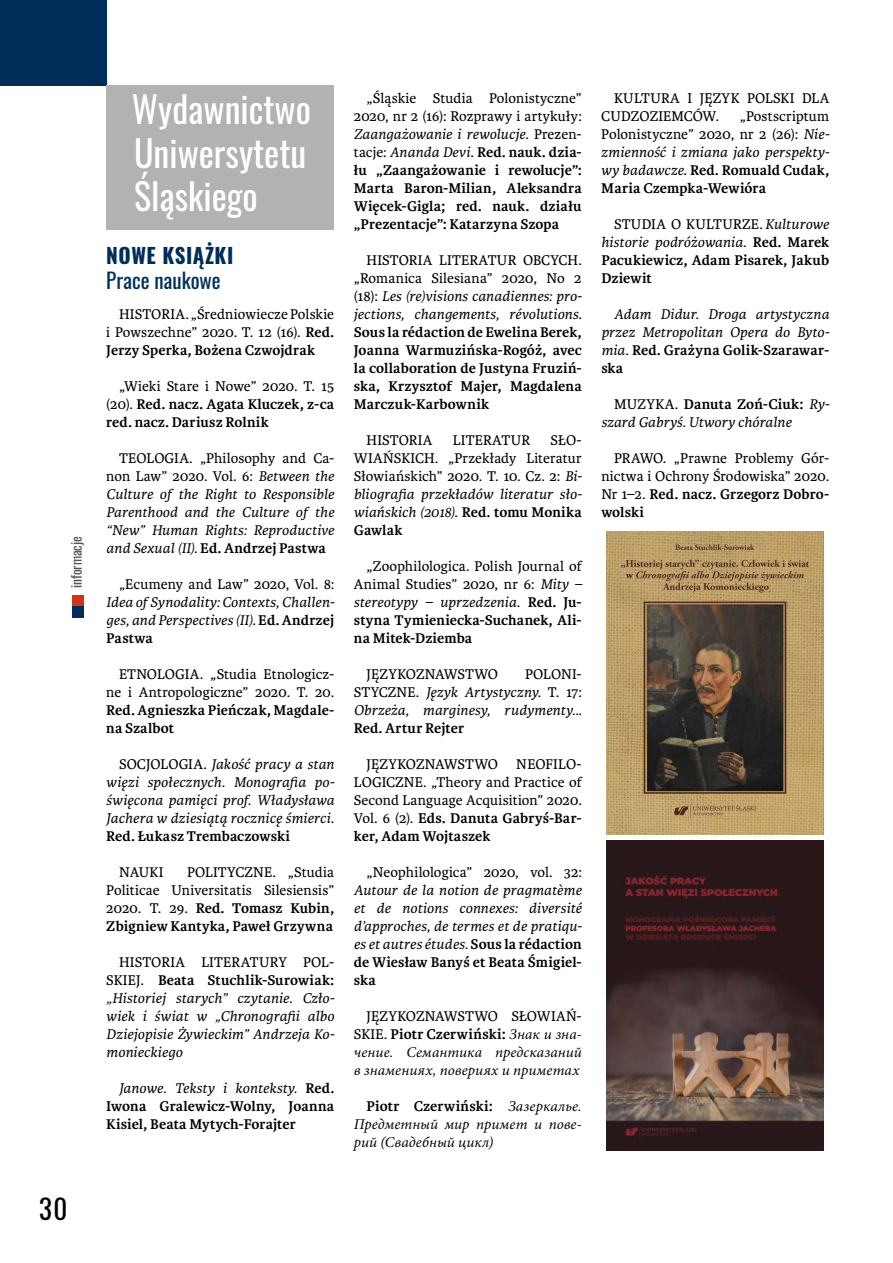
<style>
.page{position:relative;width:893px;height:1263px;background:#fff}
.page>*{position:absolute;margin:0;border:0;box-sizing:border-box;transform-origin:0 0}
.t1{font:36px/43.2px "Oswald";color:#fff}
.t2{font:27px "Oswald";color:#000}
.t3{font:21px "Oswald";color:#002e5a}
.t4{font:700 21px "Oswald";letter-spacing:.025em;color:#002e5a}
.t5{font:italic 15px/18px "Karmina";letter-spacing:.005em;color:#000;text-align:justify}
.t6{font:15px/18px "Karmina";letter-spacing:.005em;color:#000;text-align:justify}
.t7{font:700 15px/18px "Karmina";letter-spacing:.01em;color:#000;text-align:justify}
.t8{font:italic 15px/18px "Minion Pro";letter-spacing:.005em;color:#000}
.t9{font:13.5px "Oswald";color:#575756}
.s1{font-weight:700}
.s2{font-weight:400}
.s3{font-style:normal}
.s4{font-weight:700;font-style:normal}
.s5{font-weight:400;font-style:italic}
.s6{font-style:italic}
.s7{font-family:"Minion Pro";font-style:italic}
.s8{font-family:"Minion Pro";font-weight:400;font-style:italic}
</style>
<div class="page">
<div style="left:0;top:0;width:106px;height:85px;background:#002e5a"></div>
<div style="left:106px;top:85px;width:228px;height:144px;background:#b3b2b2"></div>
<div style="left:72px;top:595px;width:12px;height:11px;background:#cf3619"></div>
<div style="left:72px;top:606px;width:12px;height:12px;background:#002e5a"></div>
<img style="left:607px;top:531px;width:217px;height:304px">
<img style="left:607px;top:841px;width:217px;height:309px">
<p class="t9" style="left:67px;top:588px;width:54px;rotate:-90deg">informacje</p>
<h2 class="t2" style="left:39px;top:1190px;width:30px">30</h2>
<h1 class="t1" style="left:132px;top:88px;width:181px">Wydawnictwo<br>Uniwersytetu<br>Śląskiego</h1>
<h3 class="t4" style="left:106px;top:241px;width:129px">NOWE KSIĄŻKI</h3>
<h3 class="t3" style="left:106px;top:266px;width:116px">Prace naukowe</h3>
<p class="t6" style="left:106px;top:305px;width:229px;text-indent:13px">HISTORIA. „Średniowiecze Polskie i Powszechne” 2020. T. 12 (16). <span class="s1">Red.<br>Jerzy Sperka, Bożena Czwojdrak</span></p>
<p class="t7" style="left:106px;top:377px;width:229px;text-indent:13px"><span class="s2">„Wieki Stare i Nowe” 2020. T. 15 (20).</span> Red. nacz. Agata Kluczek, z-ca red. nacz. Dariusz Rolnik</p>
<p class="t5" style="left:106px;top:449px;width:229px;text-indent:13px"><span class="s3">TEOLOGIA. „Philosophy and Ca&shy;non Law” 2020. Vol. 6:</span> Between the Culture of the Right to Responsible Parenthood and the Culture of the “New” Human Rights: Reproductive and Sexual (II)<span class="s3">.</span> <span class="s4">Ed. Andrzej Pastwa</span></p>
<p class="t6" style="left:119px;top:575px;width:217px">„Ecumeny and Law” 2020, Vol. 8:</p>
<p class="t5" style="left:106px;top:593px;width:230px">Idea of Synodality: Contexts, Challen&shy;ges, and Perspectives (II)<span class="s3">.</span> <span class="s4">Ed. Andrzej Pastwa</span></p>
<p class="t6" style="left:106px;top:665px;width:229px;text-align:right">ETNOLOGIA. „Studia Etnologicz&shy;ne i Antropologiczne” 2020. T. 20.</p>
<p class="t7" style="left:106px;top:701px;width:229px">Red. Agnieszka Pieńczak, Magdale&shy;na Szalbot</p>
<p class="t5" style="left:106px;top:755px;width:230px;text-indent:13px"><span class="s3">SOCJOLOGIA.</span> Jakość pracy a stan więzi społecznych. Monografia po&shy;święcona pamięci prof. Władysława Jachera w dziesiątą rocznicę śmierci<span class="s3">.<br></span><span class="s4">Red. Łukasz Trembaczowski</span></p>
<p class="t6" style="left:119px;top:863px;width:46px">NAUKI</p>
<p class="t6" style="left:106px;top:863px;width:229px;text-indent:81px">POLITYCZNE. „Studia Politicae Universitatis Silesiensis” 2020. T. 29. <span class="s1">Red. Tomasz Kubin, Zbigniew Kantyka, Paweł Grzywna</span></p>
<p class="t5" style="left:106px;top:953px;width:230px;text-indent:13px"><span class="s3">HISTORIA LITERATURY POL-SKIEJ.</span> <span class="s4">Beata Stuchlik-Surowiak: </span>„Historiej starych” czytanie. Czło&shy;wiek i świat w „Chronografii albo Dziejopisie Żywieckim” Andrzeja Ko&shy;monieckiego</p>
<p class="t7" style="left:106px;top:1079px;width:229px;text-indent:13px"><span class="s5">Janowe. Teksty i konteksty.</span> Red.<br>Iwona Gralewicz-Wolny, Joanna Kisiel, Beata Mytych-Forajter</p>
<p class="t7" style="left:354px;top:89px;width:229px;text-indent:13px"><span class="s2">„Śląskie Studia Polonistyczne” 2020, nr 2 (16): Rozprawy i artykuły:<br></span><span class="s5">Zaangażowanie i rewolucje</span><span class="s2">. Prezen&shy;tacje:</span> <span class="s5">Ananda Devi</span><span class="s2">.</span> Red. nauk. dzia&shy;łu „Zaangażowanie i rewolucje”:<br>Marta Baron-Milian, Aleksandra Więcek-Gigla; red. nauk. działu „Prezentacje”: Katarzyna Szopa</p>
<p class="t7" style="left:354px;top:251px;width:230px;text-indent:13px"><span class="s2">HISTORIA LITERATUR OBCYCH. „Romanica Silesiana” 2020, No 2 (18):</span> <span class="s5">Les (re)visions canadiennes: pro&shy;jections, changements, révolutions</span><span class="s2">.<br></span>Sous la rédaction de Ewelina Berek, Joanna Warmuzińska-Rogóż, avec la collaboration de Justyna Fruziń&shy;ska, Krzysztof Majer, Magdalena Marczuk-Karbownik</p>
<p class="t6" style="left:367px;top:431px;width:68px">HISTORIA</p>
<p class="t6" style="left:453px;top:431px;width:79px">LITERATUR</p>
<p class="t6" style="left:354px;top:431px;width:230px;text-indent:197px">SŁO-WIAŃSKICH. „Przekłady Literatur Słowiańskich” 2020. T. 10. Cz. 2: <span class="s6">Bi&shy;bliografia przekładów literatur sło&shy;wiańskich (2018)</span>. <span class="s1">Red. tomu Monika Gawlak</span></p>
<p class="t6" style="left:354px;top:557px;width:229px;text-indent:13px">„Zoophilologica. Polish Journal of Animal Studies” 2020, nr 6: <span class="s6">Mity – stereotypy – uprzedzenia</span>. <span class="s1">Red. Ju&shy;styna Tymieniecka-Suchanek, Ali&shy;na Mitek-Dziemba</span></p>
<p class="t6" style="left:367px;top:665px;width:133px">JĘZYKOZNAWSTWO</p>
<p class="t5" style="left:354px;top:665px;width:229px;text-indent:171px"><span class="s3">POLONI-STYCZNE.</span> Język Artystyczny<span class="s3">. T. 17:<br></span>Obrzeża, marginesy, rudymenty...</p>
<p class="t7" style="left:354px;top:719px;width:112px">Red. Artur Rejter</p>
<p class="t6" style="left:354px;top:755px;width:229px;text-indent:13px">JĘZYKOZNAWSTWO NEOFILO-LOGICZNE. „Theory and Practice of Second Language Acquisition” 2020.<br>Vol. 6 (2). <span class="s1">Eds. Danuta Gabryś-Bar&shy;ker, Adam Wojtaszek</span></p>
<p class="t6" style="left:367px;top:863px;width:217px">„Neophilologica” 2020, vol. 32:</p>
<p class="t5" style="left:354px;top:881px;width:230px">Autour de la notion de pragmatème et de notions connexes: diversité d’approches, de termes et de pratiqu&shy;es et autres études. <span class="s4">Sous la rédaction de Wiesław Banyś et Beata Śmigiel&shy;ska</span></p>
<p class="t6" style="left:354px;top:1007px;width:229px;text-align:right">JĘZYKOZNAWSTWO SŁOWIAŃ-<br>SKIE. <span class="s1">Piotr Czerwiński:</span> <span class="s7">Знак и зна-</span></p>
<p class="t8" style="left:354px;top:1043px;width:229px">чение. Семантика предсказаний в знамениях, повериях и приметах</p>
<p class="t7" style="left:367px;top:1097px;width:217px">Piotr Czerwiński: <span class="s8">Зазеркалье.</span></p>
<p class="t8" style="left:354px;top:1115px;width:229px">Предметный мир примет и пове&shy;рий (Свадебный цикл)</p>
<p class="t6" style="left:601px;top:89px;width:229px;text-indent:13px">KULTURA I JĘZYK POLSKI DLA<br>CUDZOZIEMCÓW.</p>
<p class="t5" style="left:601px;top:107px;width:230px;text-indent:139px"><span class="s3">„Postscriptum Polonistyczne” 2020, nr 2 (26):</span> Nie&shy;zmienność i zmiana jako perspekty&shy;wy badawcze<span class="s3">.</span> <span class="s4">Red. Romuald Cudak, Maria Czempka-Wewióra</span></p>
<p class="t7" style="left:601px;top:215px;width:229px;text-indent:13px"><span class="s2">STUDIA O KULTURZE.</span> <span class="s5">Kulturowe historie podróżowania</span><span class="s2">.</span> Red. Marek Pacukiewicz, Adam Pisarek, Jakub Dziewit</p>
<p class="t5" style="left:601px;top:305px;width:230px;text-indent:13px">Adam Didur. Droga artystyczna przez Metropolitan Opera do Byto&shy;mia<span class="s3">.</span> <span class="s4">Red. Grażyna Golik-Szarawar&shy;ska</span></p>
<p class="t5" style="left:601px;top:395px;width:230px;text-indent:13px"><span class="s3">MUZYKA.</span> <span class="s4">Danuta Zoń-Ciuk:</span> Ry&shy;szard Gabryś. Utwory chóralne</p>
<p class="t6" style="left:601px;top:449px;width:229px;text-indent:13px">PRAWO. „Prawne Problemy Gór&shy;nictwa i Ochrony Środowiska” 2020.<br>Nr 1–2. <span class="s1">Red. nacz. Grzegorz Dobro&shy;wolski</span></p>
</div>
